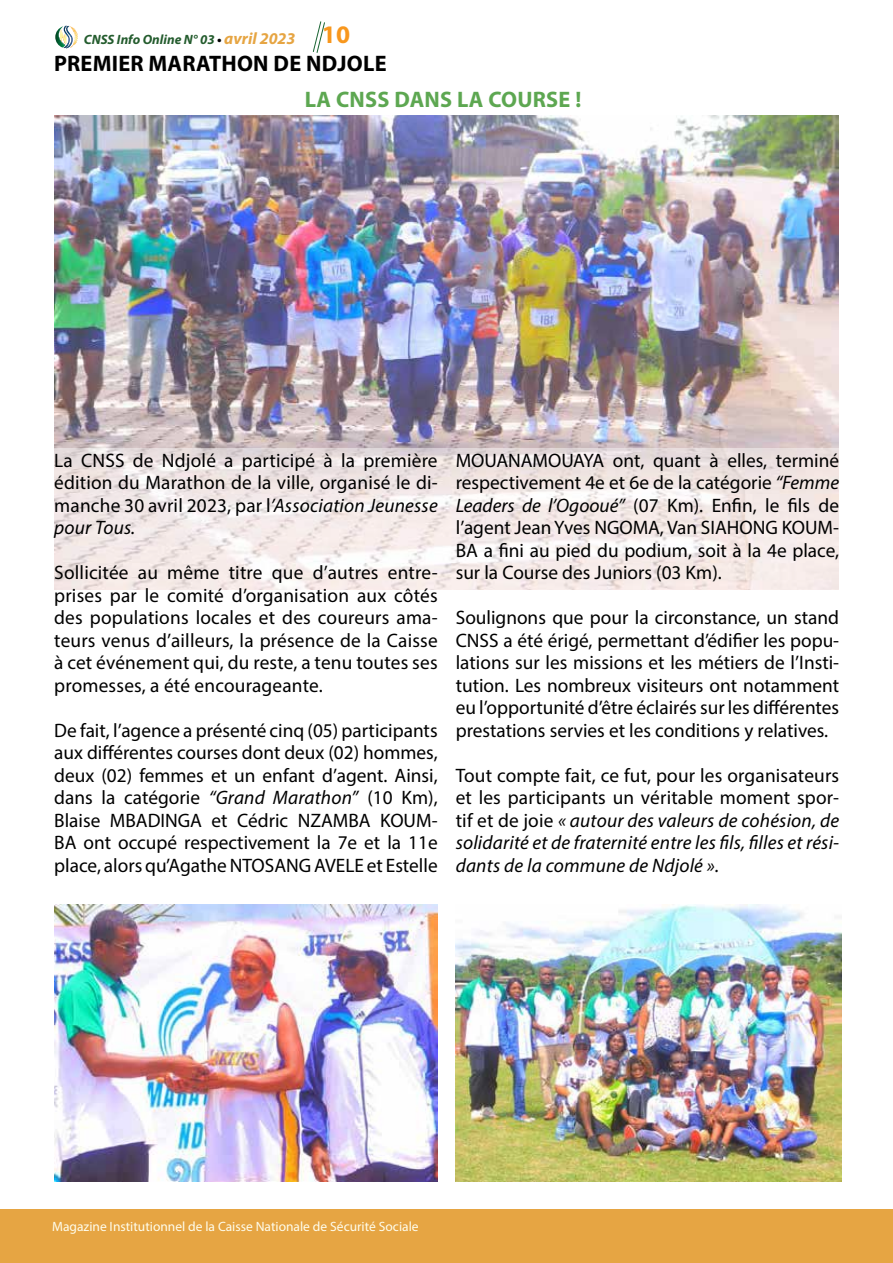
<style>
.page{position:relative;width:893px;height:1263px;background:#fff}
.page>*{position:absolute;margin:0;border:0;box-sizing:border-box;transform-origin:0 0}
.t1{font:700 22.5px "Myriad Pro";letter-spacing:.01em;color:#000}
.t2{font:700 22.5px "Myriad Pro";letter-spacing:.01em;color:#5da751}
.t3{font:19.5px/22.5px "Myriad Pro";color:#000;text-align:justify}
.t4{font:italic 19.5px/22.5px "Myriad Pro";letter-spacing:.01em;color:#000;text-align:justify}
.t5{font:13.5px "Myriad Pro";color:#fffdec}
.t6{font:italic 700 13.5px "Myriad Pro";color:#245c2e}
.s1{color:#000}
.s2{font-size:16.5px;color:#e6a543}
.s3{font-style:normal;font-size:25.35px;color:#f8971d}
.s4{font-style:italic}
.s5{font-style:normal}
</style>
<div class="page">
<div style="left:0;top:1209px;width:893px;height:54px;background:#e6a543"></div>
<svg style="left:55px;top:26px;width:23px;height:22px"></svg>
<svg style="left:312px;top:21px;width:13px;height:32px"></svg>
<img style="left:54px;top:116px;width:785px;height:332px">
<svg style="left:54px;top:448px;width:785px;height:141px;fill:#f3e9e7"></svg>
<img style="left:54px;top:904px;width:384px;height:277px">
<img style="left:456px;top:904px;width:385px;height:277px">
<p class="t6" style="left:84px;top:31px;width:268px">CNSS Info Online N° 03 <span class="s1">•</span> <span class="s2">avril 2023</span> <span class="s3">10</span></p>
<p class="t1" style="left:54px;top:49px;width:334px">PREMIER MARATHON DE NDJOLE</p>
<p class="t2" style="left:305px;top:85px;width:278px">LA CNSS DANS LA COURSE !</p>
<p class="t3" style="left:54px;top:449px;width:385px">La CNSS de Ndjolé a participé à la première édition du Marathon de la ville, organisé le di&shy;manche 30 avril 2023, par l<span class="s4">’Association Jeunesse pour Tous.</span></p>
<p class="t3" style="left:54px;top:561px;width:385px">Sollicitée au même titre que d’autres entre&shy;prises par le comité d’organisation aux côtés des populations locales et des coureurs ama&shy;teurs venus d’ailleurs, la présence de la Caisse à cet événement qui, du reste, a tenu toutes ses promesses, a été encourageante.</p>
<p class="t3" style="left:54px;top:719px;width:385px">De fait, l’agence a présenté cinq (05) participants aux différentes courses dont deux (02) hommes, deux (02) femmes et un enfant d’agent. Ainsi, dans la catégorie <span class="s4">‘‘Grand Marathon’’</span> (10 Km), Blaise MBADINGA et Cédric NZAMBA KOUM-BA ont occupé respectivement la 7e et la 11e place, alors qu’Agathe NTOSANG AVELE et Estelle</p>
<p class="t3" style="left:456px;top:449px;width:385px">MOUANAMOUAYA ont, quant à elles, terminé respectivement 4e et 6e de la catégorie <span class="s4">‘‘Femme Leaders de l’Ogooué’’</span> (07 Km). Enfin, le fils de l’agent Jean Yves NGOMA, Van SIAHONG KOUM-BA a fini au pied du podium, soit à la 4e place, sur la Course des Juniors (03 Km).</p>
<p class="t3" style="left:456px;top:606px;width:385px">Soulignons que pour la circonstance, un stand CNSS a été érigé, permettant d’édifier les popu&shy;lations sur les missions et les métiers de l’Insti&shy;tution. Les nombreux visiteurs ont notamment eu l’opportunité d’être éclairés sur les différentes prestations servies et les conditions y relatives.</p>
<p class="t4" style="left:456px;top:764px;width:385px"><span class="s5">Tout compte fait, ce fut, pour les organisateurs et les participants un véritable moment spor&shy;tif et de joie</span> « autour des valeurs de cohésion, de solidarité et de fraternité entre les fils, filles et rési&shy;dants de la commune de Ndjolé ».</p>
<p class="t5" style="left:52px;top:1218px;width:368px">Magazine Institutionnel de la Caisse Nationale de Sécurité Sociale</p>
</div>
